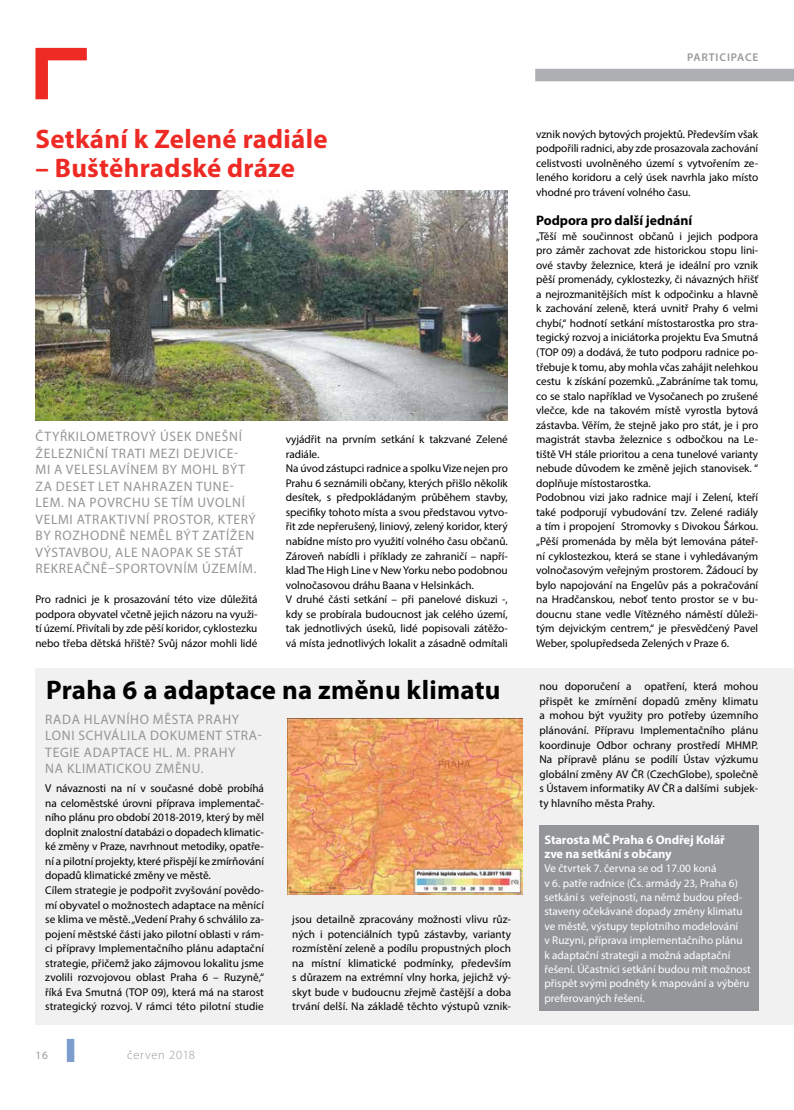
<style>
.page{position:relative;width:794px;height:1110px;background:#fff}
.page>*{position:absolute;margin:0;border:0;box-sizing:border-box;transform-origin:0 0}
.t1{font:700 26.88px "Myriad Pro";letter-spacing:.01em;color:#ee2a24}
.t2{font:700 26.88px "Myriad Pro";letter-spacing:.01em;color:#000}
.t3{font:13.75px/16.5px "Myriad Pro";letter-spacing:.05em;color:#939598}
.t4{font:700 13.75px "Myriad Pro";letter-spacing:-.005em;color:#000}
.t5{font:700 12.5px/14.4px "Myriad Pro";letter-spacing:-.01em;color:#fff}
.t6{font:300 12.5px "Myriad Pro";letter-spacing:.06em;color:#97999c}
.t7{font:11.25px/14.5px "Myriad Pro";letter-spacing:-.005em;color:#000;text-align:justify}
.t8{font:11.25px/14.4px "Myriad Pro";color:#fff}
.t9{font:600 11.25px "Myriad Pro";letter-spacing:.08em;color:#97999c}
.t10{font:11.25px "Myriad Pro";color:#97999c}
</style>
<div class="page">
<div style="left:67px;top:1038px;width:7px;height:23px;background:#7c9dce"></div>
<div style="left:535px;top:69px;width:259px;height:12px;background:#adafb2"></div>
<div style="left:35px;top:668px;width:759px;height:356px;background:#f1f1f2"></div>
<svg style="left:35px;top:47px;width:52px;height:53px"></svg>
<img style="left:288px;top:718px;width:235px;height:176px">
<div style="left:539px;top:825px;width:219px;height:185px;background:#939598"></div>
<img style="left:35px;top:190px;width:473px;height:230px">
<p class="t9" style="left:687px;top:50px;width:73px">PARTICIPACE</p>
<h1 class="t1" style="left:35px;top:121px;width:294px">Setkání k Zelené radiále</h1>
<h1 class="t1" style="left:35px;top:150px;width:261px">– Buštěhradské dráze</h1>
<p class="t3" style="left:36px;top:428px;width:222px">ČTYŘKILOMETROVÝ ÚSEK DNEŠNÍ<br>ŽELEZNIČNÍ TRATI MEZI DEJVICE-<br>MI A VELESLAVÍNEM BY MOHL BÝT<br>ZA DESET LET NAHRAZEN TUNE-<br>LEM. NA POVRCHU SE TÍM UVOLNÍ<br>VELMI ATRAKTIVNÍ PROSTOR, KTERÝ<br>BY ROZHODNĚ NEMĚL BÝT ZATÍŽEN<br>VÝSTAVBOU, ALE NAOPAK SE STÁT<br>REKREAČNĚ–SPORTOVNÍM ÚZEMÍM.</p>
<p class="t7" style="left:35px;top:592px;width:223px">Pro radnici je k prosazování této vize důležitá podpora obyvatel včetně jejich názoru na využi&shy;tí území. Přivítali by zde pěší koridor, cyklostezku nebo třeba dětská hřiště? Svůj názor mohli lidé</p>
<p class="t7" style="left:286px;top:432px;width:223px;text-align:left">vyjádřit na prvním setkání k takzvané Zelené radiále.<br>Na úvod zástupci radnice a spolku Vize nejen pro Prahu 6 seznámili občany, kterých přišlo několik desítek, s předpokládaným průběhem stavby, specifiky tohoto místa a svou představou vytvo&shy;řit zde nepřerušený, liniový, zelený koridor, který nabídne místo pro využití volného času občanů.<br>Zároveň nabídli i příklady ze zahraničí – napří&shy;klad The High Line v New Yorku nebo podobnou volnočasovou dráhu Baana v Helsinkách.<br>V druhé části setkání – při panelové diskuzi -, kdy se probírala budoucnost jak celého území, tak jednotlivých úseků, lidé popisovali zátěžo&shy;vá místa jednotlivých lokalit a zásadně odmítali</p>
<h1 class="t2" style="left:46px;top:671px;width:456px">Praha 6 a adaptace na změnu klimatu</h1>
<p class="t3" style="left:45px;top:710px;width:218px">RADA HLAVNÍHO MĚSTA PRAHY<br>LONI SCHVÁLILA DOKUMENT STRA-<br>TEGIE ADAPTACE HL. M. PRAHY<br>NA KLIMATICKOU ZMĚNU.</p>
<p class="t7" style="left:45px;top:780px;width:220px;text-align:left">V návaznosti na ní v současné době probíhá na celoměstské úrovni příprava implementač&shy;ního plánu pro období 2018-2019, který by měl doplnit znalostní databázi o dopadech klimatic&shy;ké změny v Praze, navrhnout metodiky, opatře&shy;ní a pilotní projekty, které přispějí ke zmírňování dopadů klimatické změny ve městě.<br>Cílem strategie je podpořit zvyšování povědo&shy;mí obyvatel o možnostech adaptace na měnící se klima ve městě. „Vedení Prahy 6 schválilo za&shy;pojení městské části jako pilotní oblasti v rám&shy;ci přípravy Implementačního plánu adaptační strategie, přičemž jako zájmovou lokalitu jsme zvolili rozvojovou oblast Praha 6 – Ruzyně,“ říká Eva Smutná (TOP 09), která má na starost strategický rozvoj. V rámci této pilotní studie</p>
<p class="t10" style="left:35px;top:1048px;width:14px">16</p>
<p class="t6" style="left:127px;top:1047px;width:69px">červen 2018</p>
<p class="t7" style="left:292px;top:911px;width:220px">jsou detailně zpracovány možnosti vlivu růz&shy;ných i potenciálních typů zástavby, varianty rozmístění zeleně a podílu propustných ploch na místní klimatické podmínky, především s důrazem na extrémní vlny horka, jejichž vý&shy;skyt bude v budoucnu zřejmě častější a doba trvání delší. Na základě těchto výstupů vznik-</p>
<p class="t7" style="left:536px;top:127px;width:223px">vznik nových bytových projektů. Především však podpořili radnici, aby zde prosazovala zachování celistvosti uvolněného území s vytvořením ze&shy;leného koridoru a celý úsek navrhla jako místo vhodné pro trávení volného času.</p>
<p class="t4" style="left:536px;top:211px;width:157px">Podpora pro další jednání</p>
<p class="t7" style="left:536px;top:228px;width:223px;text-align:left">„Těší mě součinnost občanů i jejich podpora pro záměr zachovat zde historickou stopu lini&shy;ové stavby železnice, která je ideální pro vznik pěší promenády, cyklostezky, či návazných hřišť a nejrozmanitějších míst k odpočinku a hlavně k zachování zeleně, která uvnitř Prahy 6 velmi chybí,“ hodnotí setkání místostarostka pro stra&shy;tegický rozvoj a iniciátorka projektu Eva Smutná (TOP 09) a dodává, že tuto podporu radnice po&shy;třebuje k tomu, aby mohla včas zahájit nelehkou cestu k získání pozemků. „Zabráníme tak tomu, co se stalo například ve Vysočanech po zrušené vlečce, kde na takovém místě vyrostla bytová zástavba. Věřím, že stejně jako pro stát, je i pro magistrát stavba železnice s odbočkou na Le&shy;tiště VH stále prioritou a cena tunelové varianty nebude důvodem ke změně jejich stanovisek. “ doplňuje místostarostka.<br>Podobnou vizi jako radnice mají i Zelení, kteří také podporují vybudování tzv. Zelené radiály a tím i propojení Stromovky s Divokou Šárkou. „Pěší promenáda by měla být lemována páteř&shy;ní cyklostezkou, která se stane i vyhledávaným volnočasovým veřejným prostorem. Žádoucí by bylo napojování na Engelův pás a pokračování na Hradčanskou, neboť tento prostor se v bu&shy;doucnu stane vedle Vítězného náměstí důleži&shy;tým dejvickým centrem,“ je přesvědčený Pavel Weber, spolupředseda Zelených v Praze 6.</p>
<p class="t7" style="left:539px;top:679px;width:220px">nou doporučení a opatření, která mohou přispět ke zmírnění dopadů změny klimatu a mohou být využity pro potřeby územního plánování. Přípravu Implementačního plánu koordinuje Odbor ochrany prostředí MHMP.<br>Na přípravě plánu se podílí Ústav výzkumu globální změny AV ČR (CzechGlobe), společně s Ústavem informatiky AV ČR a dalšími subjek&shy;ty hlavního města Prahy.</p>
<p class="t5" style="left:544px;top:831px;width:182px">Starosta MČ Praha 6 Ondřej Kolář zve na setkání s občany</p>
<p class="t8" style="left:544px;top:860px;width:208px">Ve čtvrtek 7. června se od 17.00 koná<br>v 6. patře radnice (Čs. armády 23, Praha 6) setkání s veřejností, na němž budou před&shy;staveny očekávané dopady změny klimatu ve městě, výstupy teplotního modelování<br>v Ruzyni, příprava implementačního plánu<br>k adaptační strategii a možná adaptační řešení. Účastníci setkání budou mít možnost přispět svými podněty k mapování a výběru preferovaných řešení.</p>
</div>
